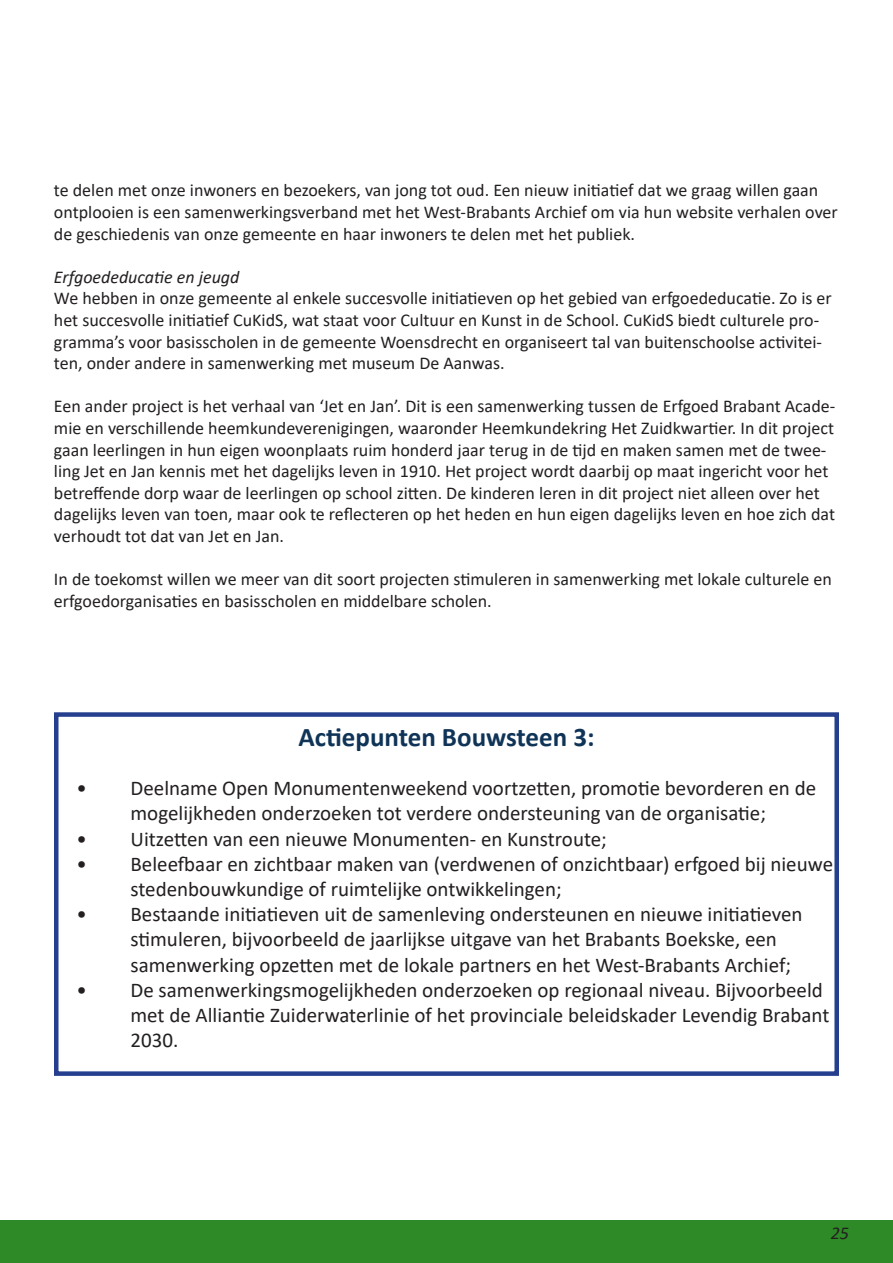
<style>
.page{position:relative;width:893px;height:1263px;background:#fff}
.page>*{position:absolute;margin:0;border:0;box-sizing:border-box;transform-origin:0 0}
.t1{font:700 27px "Calibri";color:#0f3457}
.t2{font:21px/25.2px "Calibri";color:#231f20}
.t3{font:18px/21.6px "Calibri";color:#231f20}
.t4{font:italic 18px "Calibri";color:#231f20}
</style>
<div class="page">
<div style="left:0;top:1220px;width:893px;height:43px;background:#2e8a26"></div>
<div style="left:54px;top:712px;width:785px;height:364px;border:4px solid #253f8e"></div>
<p class="t3" style="left:54px;top:179px;width:785px">te delen met onze inwoners en bezoekers, van jong tot oud. Een nieuw initiatief dat we graag willen gaan ontplooien is een samenwerkingsverband met het West-Brabants Archief om via hun website verhalen over de geschiedenis van onze gemeente en haar inwoners te delen met het publiek.</p>
<p class="t4" style="left:54px;top:264px;width:187px">Erfgoededucatie en jeugd</p>
<p class="t3" style="left:54px;top:287px;width:779px">We hebben in onze gemeente al enkele succesvolle initiatieven op het gebied van erfgoededucatie. Zo is er het succesvolle initiatief CuKidS, wat staat voor Cultuur en Kunst in de School. CuKidS biedt culturele pro&shy;gramma’s voor basisscholen in de gemeente Woensdrecht en organiseert tal van buitenschoolse activitei&shy;ten, onder andere in samenwerking met museum De Aanwas.</p>
<p class="t3" style="left:54px;top:395px;width:783px">Een ander project is het verhaal van ‘Jet en Jan’. Dit is een samenwerking tussen de Erfgoed Brabant Acade&shy;mie en verschillende heemkundeverenigingen, waaronder Heemkundekring Het Zuidkwartier. In dit project gaan leerlingen in hun eigen woonplaats ruim honderd jaar terug in de tijd en maken samen met de twee&shy;ling Jet en Jan kennis met het dagelijks leven in 1910. Het project wordt daarbij op maat ingericht voor het betreffende dorp waar de leerlingen op school zitten. De kinderen leren in dit project niet alleen over het dagelijks leven van toen, maar ook te reflecteren op het heden en hun eigen dagelijks leven en hoe zich dat verhoudt tot dat van Jet en Jan.</p>
<p class="t3" style="left:54px;top:568px;width:779px">In de toekomst willen we meer van dit soort projecten stimuleren in samenwerking met lokale culturele en erfgoedorganisaties en basisscholen en middelbare scholen.</p>
<p class="t1" style="left:298px;top:718px;width:297px">Actiepunten Bouwsteen 3:</p>
<p class="t2" style="left:77px;top:775px;width:741px">• Deelname Open Monumentenweekend voortzetten, promotie bevorderen en de</p>
<p class="t2" style="left:131px;top:800px;width:637px">mogelijkheden onderzoeken tot verdere ondersteuning van de organisatie;</p>
<p class="t2" style="left:77px;top:825px;width:532px">• Uitzetten van een nieuwe Monumenten- en Kunstroute;</p>
<p class="t2" style="left:131px;top:851px;width:704px;text-indent:-54px">• Beleefbaar en zichtbaar maken van (verdwenen of onzichtbaar) erfgoed bij nieuwe stedenbouwkundige of ruimtelijke ontwikkelingen;</p>
<p class="t2" style="left:77px;top:901px;width:728px">• Bestaande initiatieven uit de samenleving ondersteunen en nieuwe initiatieven</p>
<p class="t2" style="left:131px;top:926px;width:648px">stimuleren, bijvoorbeeld de jaarlijkse uitgave van het Brabants Boekske, een</p>
<p class="t2" style="left:131px;top:951px;width:662px">samenwerking opzetten met de lokale partners en het West-Brabants Archief;</p>
<p class="t2" style="left:131px;top:977px;width:700px;text-indent:-54px">• De samenwerkingsmogelijkheden onderzoeken op regionaal niveau. Bijvoorbeeld met de Alliantie Zuiderwaterlinie of het provinciale beleidskader Levendig Brabant<br>2030.</p>
<p class="t4" style="left:831px;top:1220px;width:19px">25</p>
</div>
